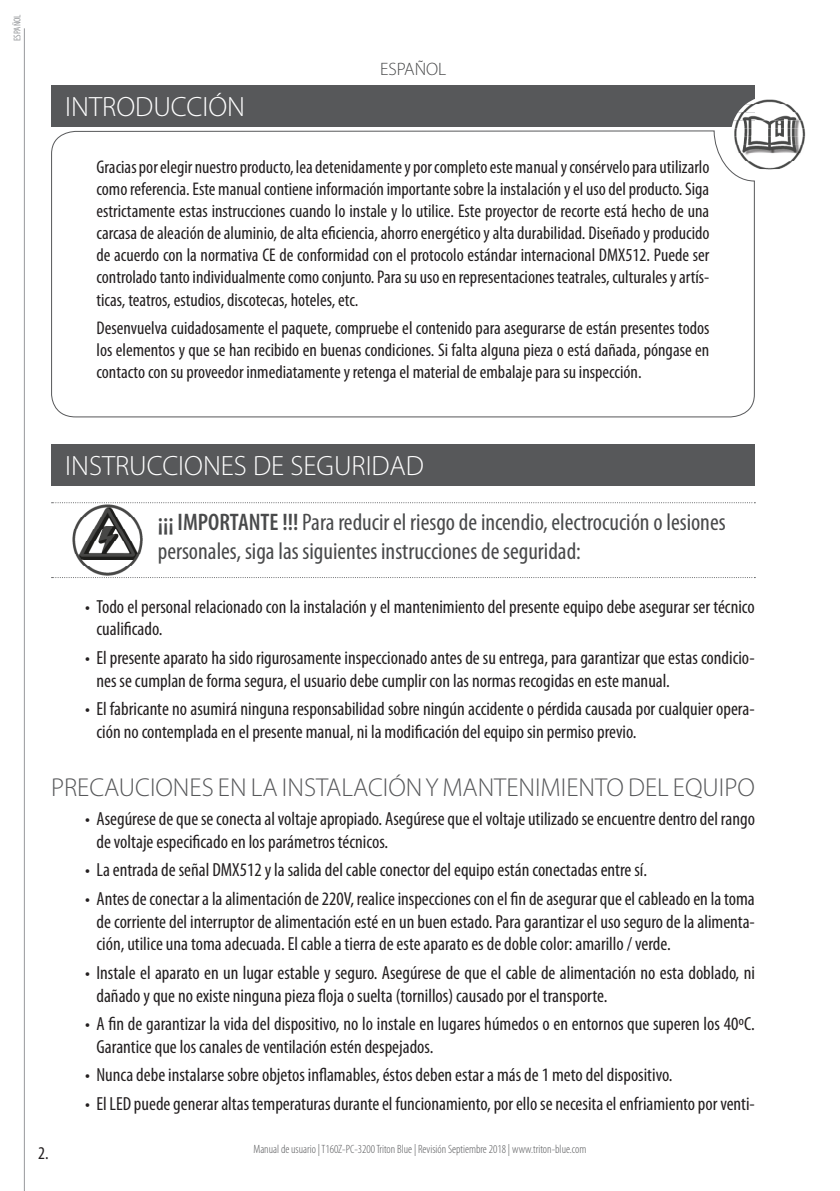
<style>
.page{position:relative;width:840px;height:1191px;background:#fff}
.page>*{position:absolute;margin:0;border:0;box-sizing:border-box;transform-origin:0 0}
.t1{font:300 28px "Myriad Pro";color:#fff}
.t2{font:300 26px "Myriad Pro";color:#57585a}
.t3{font:condensed 24px/28.8px "Myriad Pro";color:#494a4b}
.t4{font:condensed 19px/22.8px "Myriad Pro";color:#231f20}
.t5{font:condensed 18.4px/22.2px "Myriad Pro";color:#231f20;text-align:justify}
.t6{font:300 18px "Myriad Pro";color:#494a4b}
.t7{font:condensed 18px "Myriad Pro";color:#231f20}
.t8{font:300 condensed 12px "Myriad Pro";color:#57585a}
.t9{font:condensed 9.8px "Myriad Pro";color:#97999c}
.s1{font-weight:600}
</style>
<div class="page">
<hr style="left:24px;top:28px;width:1px;height:1163px;background:#97999c">
<div style="left:51px;top:85px;width:703px;height:41px;background:#57585a"></div>
<div style="left:51px;top:444px;width:703px;height:41px;background:#57585a"></div>
<svg style="left:51px;top:130px;width:704px;height:288px"></svg>
<img style="left:72px;top:504px;width:71px;height:71px">
<img style="left:746px;top:96px;width:40px;height:8px">
<img style="left:738px;top:104px;width:59px;height:8px">
<img style="left:734px;top:112px;width:68px;height:8px">
<img style="left:730px;top:120px;width:76px;height:25px">
<img style="left:732px;top:145px;width:72px;height:8px">
<img style="left:735px;top:153px;width:65px;height:8px">
<img style="left:741px;top:161px;width:52px;height:8px">
<img style="left:753px;top:169px;width:24px;height:4px">
<svg style="left:52px;top:502px;width:703px;height:1px"></svg>
<svg style="left:52px;top:577px;width:703px;height:1px"></svg>
<p class="t9" style="left:12px;top:41px;width:28px;rotate:-90deg">español</p>
<p class="t1" style="left:65px;top:92px;width:181px">INTRODUCCIÓN</p>
<p class="t6" style="left:380px;top:59px;width:68px">ESPAÑOL</p>
<p class="t5" style="left:96px;top:156px;width:614px">Gracias por elegir nuestro producto, lea detenidamente y por completo este manual y consérvelo para utilizarlo</p>
<p class="t5" style="left:96px;top:178px;width:614px">como referencia. Este manual contiene información importante sobre la instalación y el uso del producto. Siga estrictamente estas instrucciones cuando lo instale y lo utilice. Este proyector de recorte está hecho de una carcasa de aleación de aluminio, de alta eficiencia, ahorro energético y alta durabilidad. Diseñado y producido de acuerdo con la normativa CE de conformidad con el protocolo estándar internacional DMX512. Puede ser controlado tanto individualmente como conjunto. Para su uso en representaciones teatrales, culturales y artís&shy;ticas, teatros, estudios, discotecas, hoteles, etc.</p>
<p class="t5" style="left:96px;top:317px;width:614px">Desenvuelva cuidadosamente el paquete, compruebe el contenido para asegurarse de están presentes todos los elementos y que se han recibido en buenas condiciones. Si falta alguna pieza o está dañada, póngase en contacto con su proveedor inmediatamente y retenga el material de embalaje para su inspección.</p>
<p class="t1" style="left:65px;top:450px;width:360px">INSTRUCCIONES DE SEGURIDAD</p>
<p class="t3" style="left:158px;top:508px;width:569px"><span class="s1">¡¡¡ IMPORTANTE !!!</span> Para reducir el riesgo de incendio, electrocución o lesiones personales, siga las siguientes instrucciones de seguridad:</p>
<p class="t4" style="left:96px;top:595px;width:659px;text-indent:-11px">• Todo el personal relacionado con la instalación y el mantenimiento del presente equipo debe asegurar ser técnico cualificado.</p>
<p class="t4" style="left:96px;top:646px;width:659px;text-indent:-11px">• El presente aparato ha sido rigurosamente inspeccionado antes de su entrega, para garantizar que estas condicio&shy;nes se cumplan de forma segura, el usuario debe cumplir con las normas recogidas en este manual.</p>
<p class="t4" style="left:96px;top:698px;width:659px;text-indent:-11px">• El fabricante no asumirá ninguna responsabilidad sobre ningún accidente o pérdida causada por cualquier opera&shy;ción no contemplada en el presente manual, ni la modificación del equipo sin permiso previo.</p>
<p class="t2" style="left:51px;top:773px;width:705px">PRECAUCIONES EN LA INSTALACIÓN Y MANTENIMIENTO DEL EQUIPO</p>
<p class="t4" style="left:96px;top:807px;width:659px;text-indent:-11px">• Asegúrese de que se conecta al voltaje apropiado. Asegúrese que el voltaje utilizado se encuentre dentro del rango de voltaje especificado en los parámetros técnicos.</p>
<p class="t4" style="left:85px;top:859px;width:563px">• La entrada de señal DMX512 y la salida del cable conector del equipo están conectadas entre sí.</p>
<p class="t4" style="left:96px;top:887px;width:659px;text-align:justify;text-indent:-11px">• Antes de conectar a la alimentación de 220V, realice inspecciones con el fin de asegurar que el cableado en la toma de corriente del interruptor de alimentación esté en un buen estado. Para garantizar el uso seguro de la alimenta&shy;ción, utilice una toma adecuada. El cable a tierra de este aparato es de doble color: amarillo / verde.</p>
<p class="t4" style="left:96px;top:961px;width:659px;text-indent:-11px">• Instale el aparato en un lugar estable y seguro. Asegúrese de que el cable de alimentación no esta doblado, ni dañado y que no existe ninguna pieza floja o suelta (tornillos) causado por el transporte.</p>
<p class="t4" style="left:96px;top:1012px;width:659px;text-indent:-11px">• A fin de garantizar la vida del dispositivo, no lo instale en lugares húmedos o en entornos que superen los 40ºC.<br>Garantice que los canales de ventilación estén despejados.</p>
<p class="t4" style="left:85px;top:1064px;width:588px">• Nunca debe instalarse sobre objetos inflamables, éstos deben estar a más de 1 meto del dispositivo.</p>
<p class="t4" style="left:85px;top:1092px;width:670px">• El LED puede generar altas temperaturas durante el funcionamiento, por ello se necesita el enfriamiento por venti-</p>
<p class="t7" style="left:38px;top:1143px;width:12px">2.</p>
<p class="t8" style="left:253px;top:1142px;width:334px">Manual de usuario | T160Z-PC-3200 Triton Blue | Revisión Septiembre 2018 | www.triton-blue.com</p>
</div>
